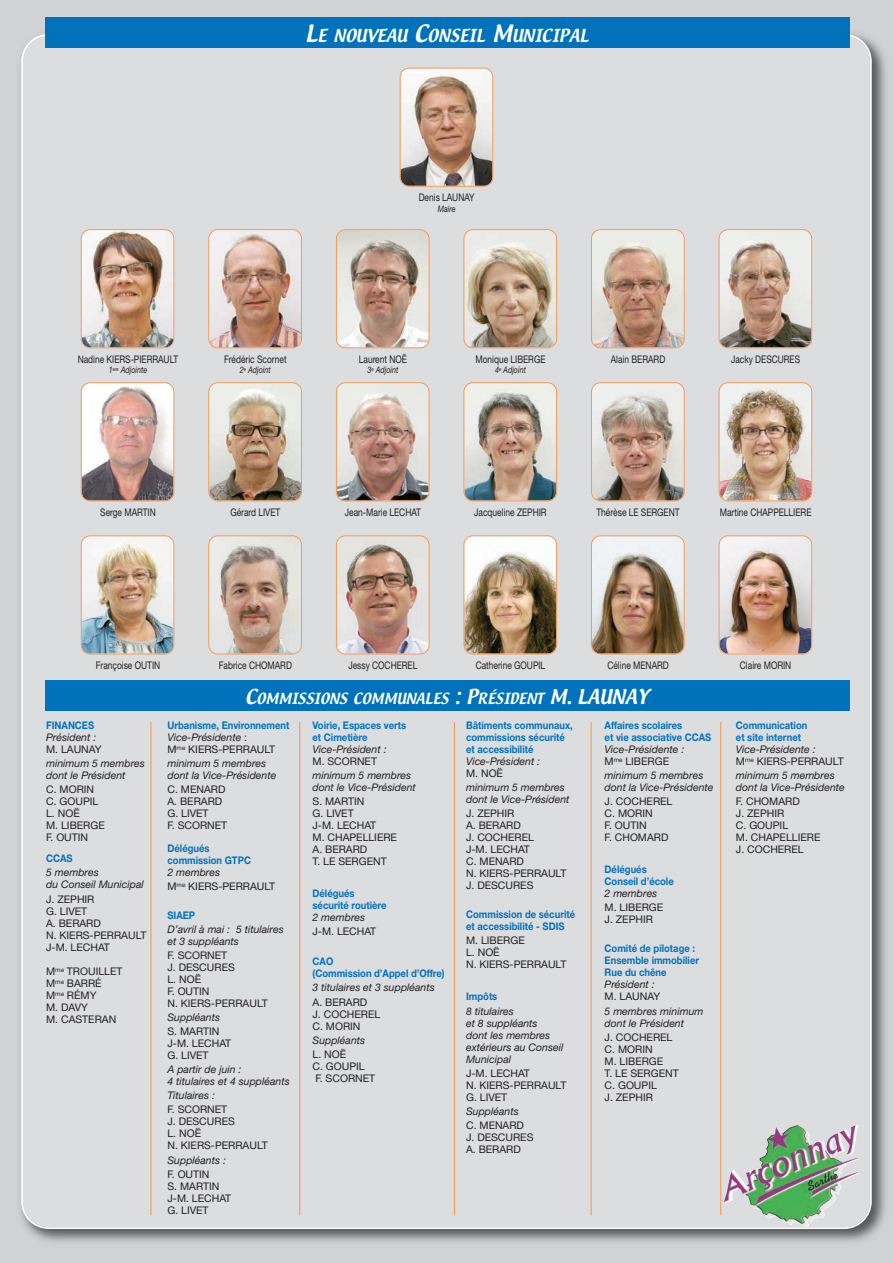
<style>
.page{position:relative;width:893px;height:1263px;background:#d1d2d4}
.page>*{position:absolute;margin:0;border:0;box-sizing:border-box;transform-origin:0 0}
.t1{font:15.75px "Textile";color:#fff}
.t2{font:13.5px "Textile";color:#fff}
.t3{font:10.5px/12px "Helvetica Neue";color:#231f20}
.t4{font:italic 10.5px/12px "Helvetica Neue";color:#231f20}
.t5{font:700 10.5px/12px "Helvetica Neue";color:#0072bc;scale:.9 1}
.t6{font:10.5px "Helvetica Neue";color:#231f20;scale:.8 1}
.t7{font:italic 9px "Helvetica Neue";color:#231f20;scale:.8 1}
.s1{font-size:21px}
.s2{font-size:18px}
.s3{font-weight:400;font-style:italic;color:#231f20}
.s4{font-weight:400;color:#231f20}
.s5{font-style:italic}
.s6{font-style:normal}
</style>
<div class="page">
<img style="left:20px;top:27px;width:866px;height:1215px">
<div style="left:21px;top:34px;width:851px;height:1195px;background:#dcdddf"></div>
<div style="left:45px;top:17px;width:804px;height:31px;background:#0072bc"></div>
<div style="left:45px;top:680px;width:804px;height:31px;background:#0072bc"></div>
<img style="left:831px;top:1134px;width:18px;height:28px">
<img style="left:400px;top:68px;width:93px;height:119px">
<img style="left:81px;top:229px;width:93px;height:119px">
<img style="left:208px;top:229px;width:94px;height:119px">
<svg style="left:336px;top:229px;width:93px;height:119px;background:#c9b7aa"></svg>
<svg style="left:463px;top:229px;width:94px;height:119px;background:#c5b3a0"></svg>
<img style="left:591px;top:229px;width:94px;height:119px">
<img style="left:719px;top:229px;width:93px;height:119px">
<svg style="left:81px;top:382px;width:93px;height:119px;background:#c8b1ac"></svg>
<img style="left:208px;top:382px;width:94px;height:119px">
<img style="left:336px;top:382px;width:93px;height:119px">
<img style="left:463px;top:382px;width:94px;height:119px">
<img style="left:591px;top:382px;width:94px;height:119px">
<img style="left:719px;top:382px;width:93px;height:119px">
<img style="left:81px;top:535px;width:93px;height:119px">
<svg style="left:208px;top:535px;width:94px;height:119px;background:#cab7aa"></svg>
<img style="left:336px;top:535px;width:93px;height:119px">
<img style="left:463px;top:535px;width:94px;height:119px">
<img style="left:591px;top:535px;width:94px;height:119px">
<img style="left:719px;top:535px;width:93px;height:119px">
<hr style="left:150px;top:722px;width:1px;height:493px;background:#f79447">
<hr style="left:299px;top:722px;width:1px;height:493px;background:#f79447">
<hr style="left:454px;top:722px;width:1px;height:493px;background:#f79447">
<hr style="left:591px;top:722px;width:1px;height:493px;background:#f79447">
<hr style="left:720px;top:722px;width:1px;height:493px;background:#f79447">
<h1 class="t1" style="left:305px;top:28px;width:285px"><span class="s1">L</span>E NOUVEAU <span class="s1">C</span>ONSEIL <span class="s1">M</span>UNICIPAL</h1>
<p class="t6" style="left:78px;top:355px;width:127px">Nadine KIERS-PIERRAULT</p>
<p class="t7" style="left:109px;top:367px;width:50px">1<sup>ere</sup> Adjointe</p>
<p class="t6" style="left:224px;top:355px;width:80px">Frédéric Scornet</p>
<p class="t7" style="left:240px;top:367px;width:40px">2<sup>e</sup> Adjoint</p>
<p class="t6" style="left:419px;top:194px;width:71px">Denis LAUNAY</p>
<p class="t7" style="left:438px;top:205px;width:24px">Maire</p>
<p class="t6" style="left:359px;top:355px;width:62px">Laurent NOË</p>
<p class="t7" style="left:367px;top:367px;width:40px">3<sup>e</sup> Adjoint</p>
<p class="t6" style="left:475px;top:355px;width:89px">Monique LIBERGE</p>
<p class="t7" style="left:495px;top:367px;width:40px">4<sup>e</sup> Adjoint</p>
<p class="t6" style="left:611px;top:355px;width:69px">Alain BERARD</p>
<p class="t6" style="left:731px;top:355px;width:88px">Jacky DESCURES</p>
<p class="t6" style="left:100px;top:508px;width:71px">Serge MARTIN</p>
<p class="t6" style="left:230px;top:508px;width:64px">Gérard LIVET</p>
<p class="t6" style="left:345px;top:508px;width:97px">Jean-Marie LECHAT</p>
<p class="t6" style="left:474px;top:508px;width:92px">Jacqueline ZEPHIR</p>
<p class="t6" style="left:596px;top:508px;width:105px">Thérèse LE SERGENT</p>
<p class="t6" style="left:720px;top:508px;width:116px">Martine CHAPPELLIERE</p>
<p class="t6" style="left:96px;top:661px;width:82px">Françoise OUTIN</p>
<p class="t6" style="left:219px;top:661px;width:93px">Fabrice CHOMARD</p>
<p class="t6" style="left:348px;top:661px;width:88px">Jessy COCHEREL</p>
<p class="t6" style="left:476px;top:661px;width:89px">Catherine GOUPIL</p>
<p class="t6" style="left:607px;top:661px;width:78px">Céline MENARD</p>
<p class="t6" style="left:740px;top:661px;width:66px">Claire MORIN</p>
<p class="t5" style="left:46px;top:720px;width:55px">FINANCES</p>
<p class="t4" style="left:46px;top:732px;width:52px">Président :</p>
<p class="t3" style="left:46px;top:744px;width:57px">M. LAUNAY</p>
<p class="t4" style="left:46px;top:758px;width:100px">minimum 5 membres dont le Président</p>
<p class="t3" style="left:46px;top:784px;width:60px">C. MORIN<br>C. GOUPIL<br>L. NOË<br>M. LIBERGE<br>F. OUTIN</p>
<p class="t5" style="left:46px;top:853px;width:31px">CCAS</p>
<p class="t4" style="left:46px;top:868px;width:99px">5 membres<br>du Conseil Municipal</p>
<p class="t3" style="left:46px;top:894px;width:102px">J. ZEPHIR<br>G. LIVET<br>A. BERARD<br>N. KIERS-PERRAULT<br>J-M. LECHAT</p>
<p class="t3" style="left:46px;top:966px;width:78px">M<sup>me</sup> TROUILLET<br>M<sup>me</sup> BARRÉ<br>M<sup>me</sup> RÉMY<br>M. DAVY<br>M. CASTERAN</p>
<p class="t2" style="left:245px;top:692px;width:405px"><span class="s2">C</span>OMMISSIONS COMMUNALES <span class="s2">: P</span>RÉSIDENT <span class="s2">M. LAUNAY</span></p>
<p class="t5" style="left:167px;top:720px;width:137px">Urbanisme, Environnement<br><span class="s3">Vice-Présidente</span> <span class="s4">:<br>M</span><sup>me</sup> <span class="s4">KIERS-PERRAULT</span></p>
<p class="t4" style="left:167px;top:758px;width:110px">minimum 5 membres dont la Vice-Présidente</p>
<p class="t3" style="left:167px;top:784px;width:61px">C. MENARD<br>A. BERARD<br>G. LIVET<br>F. SCORNET</p>
<p class="t5" style="left:167px;top:843px;width:94px">Délégués commission GTPC</p>
<p class="t3" style="left:167px;top:866px;width:109px;line-height:14.1px"><span class="s5">2 membres<br></span>M<sup>me</sup> KIERS-PERRAULT</p>
<p class="t5" style="left:167px;top:910px;width:32px">SIAEP</p>
<p class="t4" style="left:167px;top:924px;width:118px">D’avril à mai : 5 titulaires et 3 suppléants</p>
<p class="t3" style="left:167px;top:950px;width:102px">F. SCORNET<br>J. DESCURES<br>L. NOË<br>F. OUTIN<br>N. KIERS-PERRAULT</p>
<p class="t4" style="left:167px;top:1012px;width:54px">Suppléants</p>
<p class="t3" style="left:167px;top:1026px;width:65px">S. MARTIN<br>J-M. LECHAT<br>G. LIVET</p>
<p class="t4" style="left:167px;top:1064px;width:124px">A partir de juin :<br>4 titulaires et 4 suppléants</p>
<p class="t4" style="left:167px;top:1090px;width:49px">Titulaires :</p>
<p class="t3" style="left:167px;top:1105px;width:102px">F. SCORNET<br>J. DESCURES<br>L. NOË<br>N. KIERS-PERRAULT</p>
<p class="t4" style="left:167px;top:1155px;width:60px">Suppléants :</p>
<p class="t3" style="left:167px;top:1169px;width:65px">F. OUTIN<br>S. MARTIN<br>J-M. LECHAT<br>G. LIVET</p>
<p class="t5" style="left:313px;top:720px;width:106px">Voirie, Espaces verts et Cimetière</p>
<p class="t4" style="left:313px;top:744px;width:76px">Vice-Président :</p>
<p class="t3" style="left:313px;top:756px;width:66px">M. SCORNET</p>
<p class="t4" style="left:313px;top:770px;width:105px">minimum 5 membres dont le Vice-Président</p>
<p class="t3" style="left:313px;top:796px;width:86px">S. MARTIN<br>G. LIVET<br>J-M. LECHAT<br>M. CHAPELLIERE<br>A. BERARD<br>T. LE SERGENT</p>
<p class="t5" style="left:313px;top:888px;width:84px">Délégués sécurité routière</p>
<p class="t4" style="left:313px;top:912px;width:54px">2 membres</p>
<p class="t3" style="left:313px;top:926px;width:65px">J-M. LECHAT</p>
<p class="t5" style="left:313px;top:956px;width:148px">CAO<br>(Commission d’Appel d’Offre)</p>
<p class="t4" style="left:313px;top:983px;width:124px">3 titulaires et 3 suppléants</p>
<p class="t3" style="left:313px;top:997px;width:69px">A. BERARD<br>J. COCHEREL<br>C. MORIN</p>
<p class="t4" style="left:313px;top:1035px;width:54px">Suppléants</p>
<p class="t3" style="left:313px;top:1049px;width:64px">L. NOË<br>C. GOUPIL<br>F. SCORNET</p>
<p class="t5" style="left:466px;top:720px;width:120px">Bâtiments communaux, commissions sécurité et accessibilité</p>
<p class="t4" style="left:466px;top:756px;width:76px">Vice-Président :</p>
<p class="t3" style="left:466px;top:768px;width:38px">M. NOË</p>
<p class="t4" style="left:466px;top:782px;width:105px">minimum 5 membres dont le Vice-Président</p>
<p class="t3" style="left:466px;top:808px;width:102px">J. ZEPHIR<br>A. BERARD<br>J. COCHEREL<br>J-M. LECHAT<br>C. MENARD<br>N. KIERS-PERRAULT<br>J. DESCURES</p>
<p class="t5" style="left:466px;top:909px;width:123px">Commission de sécurité et accessibilité - SDIS</p>
<p class="t3" style="left:466px;top:935px;width:102px">M. LIBERGE<br>L. NOË<br>N. KIERS-PERRAULT</p>
<p class="t5" style="left:466px;top:992px;width:36px">Impôts</p>
<p class="t4" style="left:466px;top:1006px;width:99px">8 titulaires<br>et 8 suppléants<br>dont les membres extérieurs au Conseil<br>Municipal</p>
<p class="t3" style="left:466px;top:1068px;width:102px">J-M. LECHAT<br>N. KIERS-PERRAULT<br>G. LIVET</p>
<p class="t4" style="left:466px;top:1106px;width:54px">Suppléants</p>
<p class="t3" style="left:466px;top:1120px;width:69px">C. MENARD<br>J. DESCURES<br>A. BERARD</p>
<p class="t5" style="left:605px;top:720px;width:120px">Affaires scolaires<br>et vie associative CCAS</p>
<p class="t4" style="left:605px;top:744px;width:81px">Vice-Présidente :<br><span class="s6">M</span><sup>me</sup> <span class="s6">LIBERGE</span></p>
<p class="t4" style="left:605px;top:770px;width:110px">minimum 5 membres dont la Vice-Présidente</p>
<p class="t3" style="left:605px;top:796px;width:69px">J. COCHEREL<br>C. MORIN<br>F. OUTIN<br>F. CHOMARD</p>
<p class="t5" style="left:605px;top:864px;width:78px">Délégués<br>Conseil d’école</p>
<p class="t4" style="left:605px;top:888px;width:54px">2 membres</p>
<p class="t3" style="left:605px;top:902px;width:60px">M. LIBERGE<br>J. ZEPHIR</p>
<p class="t5" style="left:605px;top:943px;width:106px">Comité de pilotage :<br>Ensemble immobilier<br>Rue du chêne</p>
<p class="t4" style="left:605px;top:980px;width:52px">Président :</p>
<p class="t3" style="left:605px;top:992px;width:57px">M. LAUNAY</p>
<p class="t4" style="left:605px;top:1006px;width:100px">5 membres minimum dont le Président</p>
<p class="t3" style="left:605px;top:1032px;width:76px">J. COCHEREL<br>C. MORIN<br>M. LIBERGE<br>T. LE SERGENT<br>C. GOUPIL<br>J. ZEPHIR</p>
<p class="t5" style="left:736px;top:720px;width:81px">Communication et site internet</p>
<p class="t4" style="left:736px;top:744px;width:109px">Vice-Présidente :<br><span class="s6">M</span><sup>me</sup> <span class="s6">KIERS-PERRAULT</span></p>
<p class="t4" style="left:736px;top:770px;width:110px">minimum 5 membres dont la Vice-Présidente</p>
<p class="t3" style="left:736px;top:796px;width:86px">F. CHOMARD<br>J. ZEPHIR<br>C. GOUPIL<br>M. CHAPELLIERE<br>J. COCHEREL</p>
</div>
